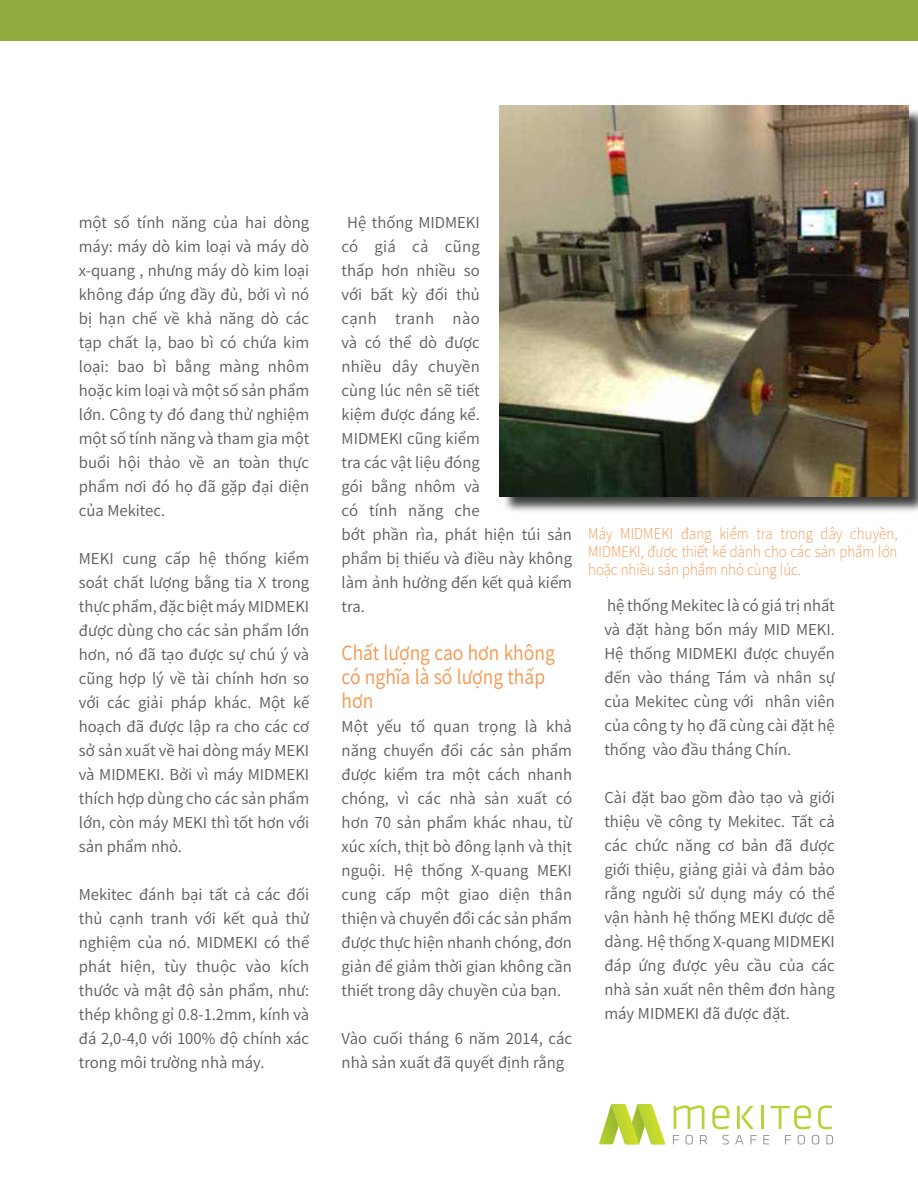
<style>
.page{position:relative;width:918px;height:1188px;background:#fff}
.page>*{position:absolute;margin:0;border:0;box-sizing:border-box;transform-origin:0 0}
.t1{font:19.5px/24px "Source Han Sans TW";color:#f7944b;scale:.9 1}
.t2{font:15px/24px "Source Han Sans TW";color:#58595b;text-align:justify}
.t3{font:200 15px/18.1px "Source Han Sans TW";color:#f57d23;text-align:justify;scale:.9 1}
</style>
<div class="page">
<div style="left:502px;top:108px;width:416px;height:406px;background:#000;opacity:.75"></div>
<div style="left:0;top:0;width:918px;height:40px;background:#90ac3e"></div>
<svg style="left:599px;top:1104px;width:13px;height:40px"></svg>
<img style="left:612px;top:1104px;width:53px;height:40px">
<svg style="left:673px;top:1135px;width:6px;height:9px"></svg>
<svg style="left:685px;top:1135px;width:8px;height:10px"></svg>
<svg style="left:700px;top:1135px;width:8px;height:9px"></svg>
<svg style="left:722px;top:1135px;width:7px;height:10px"></svg>
<svg style="left:735px;top:1135px;width:9px;height:9px"></svg>
<svg style="left:750px;top:1135px;width:7px;height:9px"></svg>
<svg style="left:763px;top:1135px;width:6px;height:9px"></svg>
<svg style="left:785px;top:1135px;width:6px;height:9px"></svg>
<svg style="left:798px;top:1135px;width:7px;height:10px"></svg>
<svg style="left:812px;top:1135px;width:7px;height:10px"></svg>
<svg style="left:826px;top:1135px;width:7px;height:9px"></svg>
<svg style="left:674px;top:1105px;width:30px;height:24px"></svg>
<svg style="left:712px;top:1105px;width:17px;height:24px"></svg>
<svg style="left:737px;top:1106px;width:17px;height:23px"></svg>
<hr style="left:761px;top:1106px;width:3px;height:23px;background:#b5d334">
<svg style="left:771px;top:1105px;width:40px;height:24px"></svg>
<svg style="left:818px;top:1105px;width:14px;height:24px"></svg>
<img style="left:500px;top:106px;width:408px;height:390px">
<p class="t2" style="left:79px;top:211px;width:232px">một số tính năng của hai dòng máy: máy dò kim loại và máy dò x-quang , nhưng máy dò kim loại không đáp ứng đầy đủ, bởi vì nó bị hạn chế về khả năng dò các tạp chất lạ, bao bì có chứa kim loại: bao bì bằng màng nhôm hoặc kim loại và một số sản phẩm lớn. Công ty đó đang thử nghiệm một số tính năng và tham gia một buổi hội thảo về an toàn thực phẩm nơi đó họ đã gặp đại diện của Mekitec.</p>
<p class="t2" style="left:79px;top:547px;width:232px">MEKI cung cấp hệ thống kiểm soát chất lượng bằng tia X trong thực phẩm, đặc biệt máy MIDMEKI được dùng cho các sản phẩm lớn hơn, nó đã tạo được sự chú ý và cũng hợp lý về tài chính hơn so với các giải pháp khác. Một kế hoạch đã được lập ra cho các cơ sở sản xuất về hai dòng máy MEKI và MIDMEKI. Bởi vì máy MIDMEKI thích hợp dùng cho các sản phẩm lớn, còn máy MEKI thì tốt hơn với sản phẩm nhỏ.</p>
<p class="t2" style="left:79px;top:883px;width:232px">Mekitec đánh bại tất cả các đối thủ cạnh tranh với kết quả thử nghiệm của nó. MIDMEKI có thể phát hiện, tùy thuộc vào kích thước và mật độ sản phẩm, như: thép không gỉ 0.8-1.2mm, kính và đá 2,0-4,0 với 100% độ chính xác trong môi trường nhà máy.</p>
<p class="t2" style="left:342px;top:211px;width:232px;text-align:left;text-indent:6px">Hệ thống MIDMEKI<br>có giá cả cũng<br>thấp hơn nhiều so<br>với bất kỳ đối thủ<br>cạnh tranh nào<br>và có thể dò được<br>nhiều dây chuyền<br>cùng lúc nên sẽ tiết<br>kiệm được đáng kể.<br>MIDMEKI cũng kiểm<br>tra các vật liệu đóng<br>gói bằng nhôm và<br>có tính năng che<br>bớt phần rìa, phát hiện túi sản phẩm bị thiếu và điều này không làm ảnh hưởng đến kết quả kiểm tra.</p>
<h1 class="t1" style="left:342px;top:641px;width:238px">Chất lượng cao hơn không có nghĩa là số lượng thấp hơn</h1>
<p class="t2" style="left:342px;top:715px;width:232px">Một yếu tố quan trọng là khả năng chuyển đổi các sản phẩm được kiểm tra một cách nhanh chóng, vì các nhà sản xuất có hơn 70 sản phẩm khác nhau, từ xúc xích, thịt bò đông lạnh và thịt nguội. Hệ thống X-quang MEKI cung cấp một giao diện thân thiện và chuyển đổi các sản phẩm được thực hiện nhanh chóng, đơn giản để giảm thời gian không cần thiết trong dây chuyền của bạn.</p>
<p class="t2" style="left:342px;top:1027px;width:232px">Vào cuối tháng 6 năm 2014, các nhà sản xuất đã quyết định rằng</p>
<p class="t3" style="left:588px;top:525px;width:345px">Máy MIDMEKI đang kiểm tra trong dây chuyền, MIDMEKI, được thiết kế dành cho các sản phẩm lớn hoặc nhiều sản phẩm nhỏ cùng lúc.</p>
<p class="t2" style="left:604px;top:594px;width:232px">hệ thống Mekitec là có giá trị nhất và đặt hàng bốn máy MID MEKI.<br>Hệ thống MIDMEKI được chuyển đến vào tháng Tám và nhân sự của Mekitec cùng với nhân viên của công ty họ đã cùng cài đặt hệ thống vào đầu tháng Chín.</p>
<p class="t2" style="left:604px;top:786px;width:232px">Cài đặt bao gồm đào tạo và giới thiệu về công ty Mekitec. Tất cả các chức năng cơ bản đã được giới thiệu, giảng giải và đảm bảo rằng người sử dụng máy có thể vận hành hệ thống MEKI được dễ dàng. Hệ thống X-quang MIDMEKI đáp ứng được yêu cầu của các nhà sản xuất nên thêm đơn hàng máy MIDMEKI đã được đặt.</p>
</div>
